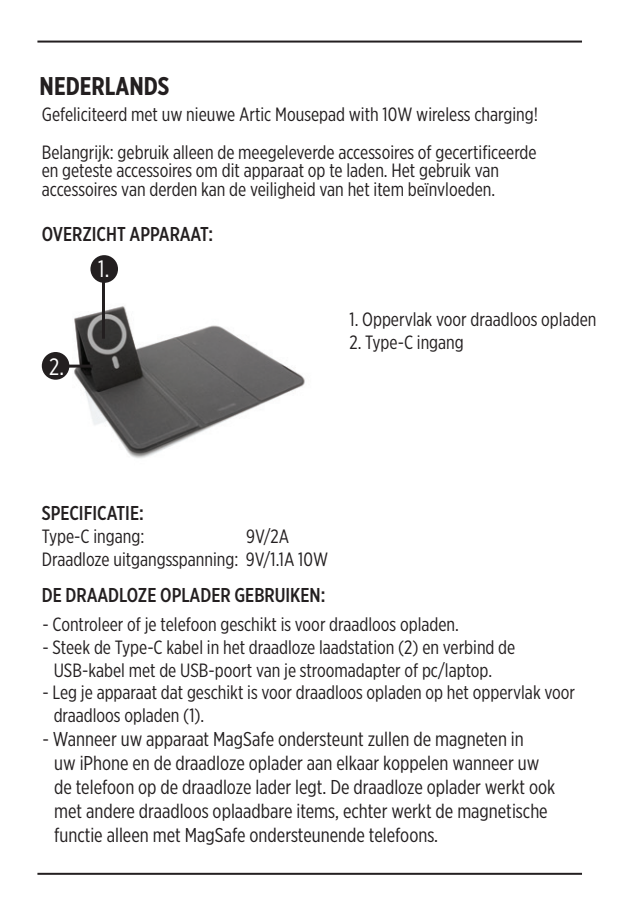
<style>
.page{position:relative;width:624px;height:908px;background:#fff}
.page>*{position:absolute;margin:0;border:0;box-sizing:border-box;transform-origin:0 0}
.Language{font:700 25.6px "Gotham X Narrow";color:#231f20}
.t1{font:23.6px "Gotham X Narrow";color:#fff}
.t2{font:20px "Gotham X Narrow";color:#231f20}
.t3{font:500 20px "Gotham X Narrow";color:#231f20}
.t4{font:19.2px/18.4px "Gotham X Narrow";color:#231f20}
</style>
<div class="page">
<hr style="left:37px;top:41px;width:545px;height:2px;background:#231f20">
<hr style="left:37px;top:872px;width:545px;height:2px;background:#231f20">
<img style="left:58px;top:306px;width:247px;height:153px">
<div style="left:42px;top:352px;width:27px;height:27px;background:#231f20;border-radius:50%"></div>
<hr style="left:102px;top:281px;width:3px;height:57px;background:#231f20">
<div style="left:90px;top:255px;width:28px;height:28px;background:#231f20;border-radius:50%"></div>
<hr style="left:69px;top:364px;width:24px;height:3px;background:#231f20">
<p class="Language" style="left:40px;top:71px;width:131px">NEDERLANDS</p>
<p class="t4" style="left:42px;top:105px;width:497px">Gefeliciteerd met uw nieuwe Artic Mousepad with 10W wireless charging!</p>
<p class="t4" style="left:42px;top:142px;width:496px">Belangrijk: gebruik alleen de meegeleverde accessoires of gecertificeerde en geteste accessoires om dit apparaat op te laden. Het gebruik van accessoires van derden kan de veiligheid van het item beïnvloeden.</p>
<p class="t3" style="left:42px;top:222px;width:173px">OVERZICHT APPARAAT:</p>
<p class="t1" style="left:49px;top:352px;width:16px">2.</p>
<p class="t1" style="left:98px;top:254px;width:13px">1.</p>
<p class="t4" style="left:349px;top:309px;width:248px">1. Oppervlak voor draadloos opladen</p>
<p class="t4" style="left:349px;top:332px;width:116px">2. Type-C ingang</p>
<p class="t3" style="left:42px;top:500px;width:103px">SPECIFICATIE:</p>
<p class="t4" style="left:42px;top:526px;width:104px">Type-C ingang:</p>
<p class="t4" style="left:246px;top:526px;width:44px">9V/2A</p>
<p class="t4" style="left:42px;top:549px;width:288px">Draadloze uitgangsspanning: 9V/1.1A 10W</p>
<p class="t3" style="left:42px;top:582px;width:285px">DE DRAADLOZE OPLADER GEBRUIKEN:</p>
<p class="t4" style="left:42px;top:614px;width:418px">- Controleer of je telefoon geschikt is voor draadloos opladen.</p>
<p class="t4" style="left:54px;top:635px;width:463px;line-height:22.8px;text-indent:-11px">- Steek de Type-C kabel in het draadloze laadstation (2) en verbind de<br>USB-kabel met de USB-poort van je stroomadapter of pc/laptop.</p>
<p class="t4" style="left:54px;top:680px;width:523px;line-height:22.8px;text-indent:-11px">- Leg je apparaat dat geschikt is voor draadloos opladen op het oppervlak voor draadloos opladen (1).</p>
<p class="t2" style="left:42px;top:726px;width:483px">- Wanneer uw apparaat MagSafe ondersteunt zullen de magneten in</p>
<p class="t2" style="left:54px;top:750px;width:486px">uw iPhone en de draadloze oplader aan elkaar koppelen wanneer uw</p>
<p class="t2" style="left:54px;top:774px;width:502px">de telefoon op de draadloze lader legt. De draadloze oplader werkt ook</p>
<p class="t2" style="left:54px;top:798px;width:495px">met andere draadloos oplaadbare items, echter werkt de magnetische</p>
<p class="t2" style="left:54px;top:822px;width:385px">functie alleen met MagSafe ondersteunende telefoons.</p>
</div>
